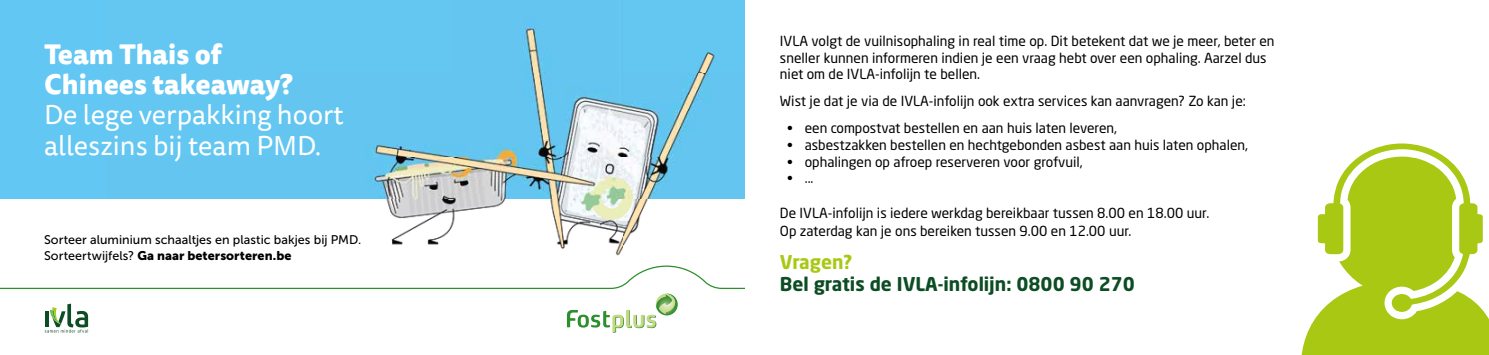
<style>
.page{position:relative;width:1489px;height:355px;background:#fff}
.page>*{position:absolute;margin:0;border:0;box-sizing:border-box;transform-origin:0 0}
.t1{font:27.25px/30px "Tisa Sans Pro";color:#fff}
.t2{font:800 27.25px/30px "Tisa Sans Pro";color:#fff}
.t3{font:700 18.75px "Neo Sans W1 G";color:#0c4d24}
.t4{font:700 18.75px "Neo Sans W1 G";color:#a8c813}
.t5{font:13.75px/16.5px "Neo Sans W1 G";color:#000}
.t6{font:12.5px "Museo Sans 500";letter-spacing:.005em;color:#000}
.t7{font:12.5px "Museo Sans 900";letter-spacing:.005em;color:#000}
.s1{font-family:"Museo Sans 500"}
</style>
<div class="page">
<div style="left:1301px;top:319px;width:187px;height:35px;background:#a8c813"></div>
<svg style="left:1315px;top:143px;width:173px;height:176px;fill:#a8c813"></svg>
<div style="left:0;top:0;width:744px;height:354px;background:#63c7f3"></div>
<div style="left:0;top:199px;width:744px;height:155px;background:#fff"></div>
<img style="left:364px;top:18px;width:351px;height:238px">
<svg style="left:0;top:265px;width:744px;height:67px"></svg>
<h1 class="t2" style="left:44px;top:39px;width:250px">Team Thais of<br>Chinees takeaway?</h1>
<h1 class="t1" style="left:44px;top:100px;width:301px">De lege verpakking hoort alleszins bij team PMD.</h1>
<p class="t6" style="left:44px;top:233px;width:319px">Sorteer aluminium schaaltjes en plastic bakjes bij PMD.</p>
<p class="t7" style="left:44px;top:248px;width:249px"><span class="s1">Sorteertwijfels?</span> Ga naar betersorteren.be</p>
<p class="t5" style="left:780px;top:32px;width:496px">IVLA volgt de vuilnisophaling in real time op. Dit betekent dat we je meer, beter en sneller kunnen informeren indien je een vraag hebt over een ophaling. Aarzel dus niet om de IVLA-infolijn te bellen.</p>
<p class="t5" style="left:780px;top:93px;width:467px">Wist je dat je via de IVLA-infolijn ook extra services kan aanvragen? Zo kan je:</p>
<p class="t5" style="left:787px;top:120px;width:331px">• een compostvat bestellen en aan huis laten leveren,</p>
<p class="t5" style="left:787px;top:136px;width:462px">• asbestzakken bestellen en hechtgebonden asbest aan huis laten ophalen,</p>
<p class="t5" style="left:787px;top:153px;width:297px">• ophalingen op afroep reserveren voor grofvuil,</p>
<p class="t5" style="left:787px;top:169px;width:28px">• ...</p>
<p class="t5" style="left:780px;top:203px;width:431px;line-height:18px">De IVLA-infolijn is iedere werkdag bereikbaar tussen 8.00 en 18.00 uur.<br>Op zaterdag kan je ons bereiken tussen 9.00 en 12.00 uur.</p>
<h2 class="t4" style="left:780px;top:249px;width:74px">Vragen?</h2>
<h2 class="t3" style="left:780px;top:272px;width:356px">Bel gratis de IVLA-infolijn: 0800 90 270</h2>
</div>
